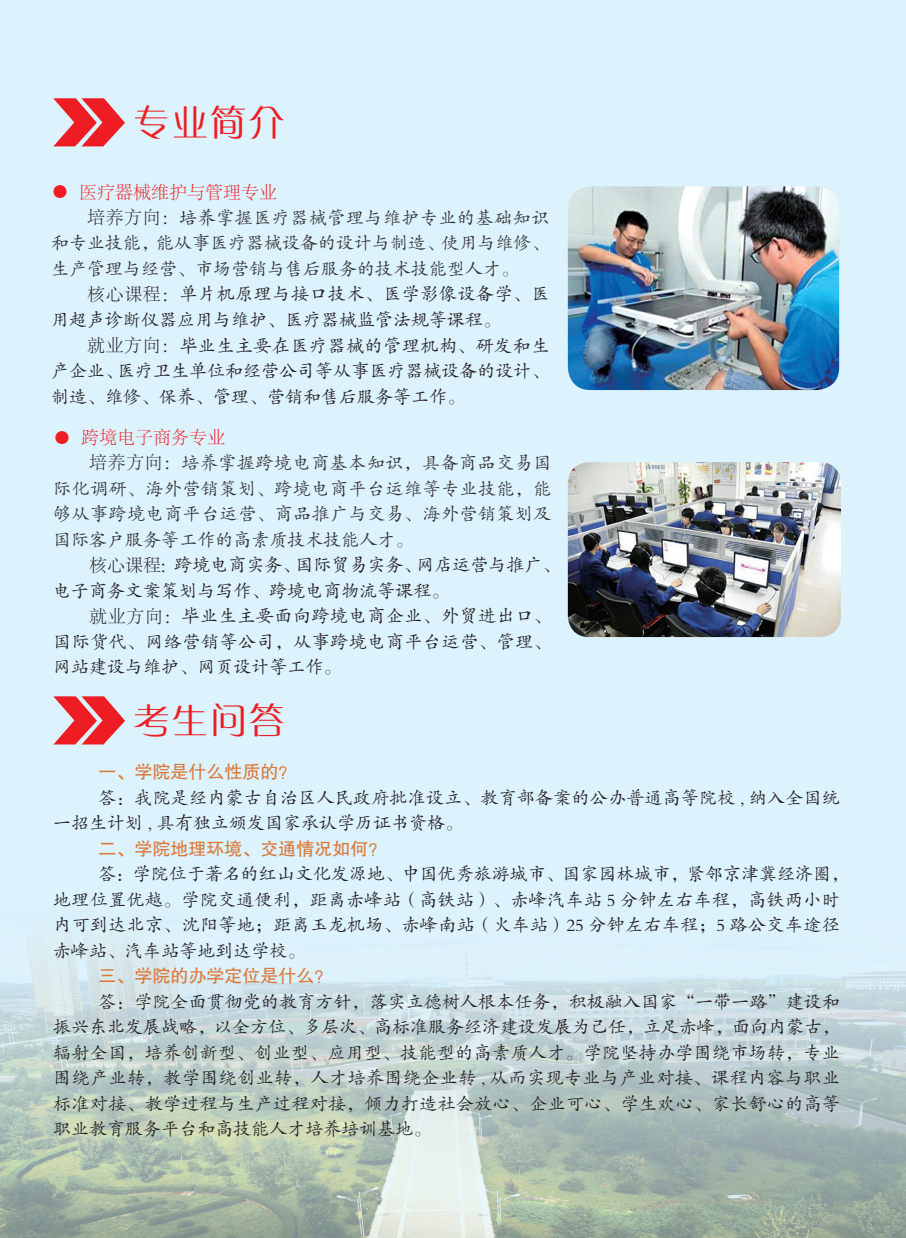
<style>
.page{position:relative;width:906px;height:1238px;background:#fff}
.page>*{position:absolute;margin:0;border:0;box-sizing:border-box;transform-origin:0 0}
.t1{font:36px "FZZQJW GB1 0";letter-spacing:.07em;color:#ee1d23}
.t2{font:18px/25.5px "FZKTK GBK1 0";color:#231f20}
.t3{font:18px/25.5px "FZKTK GBK1 0";color:#333;text-align:justify}
.t4{font:18px/25.5px "FZKTK GBK1 0";letter-spacing:.02em;color:#231f20}
.t5{font:18px "FZHTK GBK1 0";color:#db7839}
.t6{font:300 18px "Adobe Song Std";color:#ee1d23}
.s1{font-family:"FZKTK GBK1 0";font-weight:400}
.s2{font-family:"Adobe Song Std";font-weight:300;color:#231f20}
.s3{color:#231f20}
.s4{font-family:"Adobe Song Std";font-weight:300}
.s5{font-family:"FZSSK GBK1 0";font-weight:400}
</style>
<div class="page">
<div style="left:0;top:0;width:906px;height:1237px;background:#dcf2fc"></div>
<img style="left:568px;top:186px;width:271px;height:204px">
<svg style="left:53px;top:98px;width:72px;height:48px"></svg>
<svg style="left:53px;top:696px;width:72px;height:48px"></svg>
<img style="left:0;top:938px;width:906px;height:299px">
<img style="left:568px;top:462px;width:273px;height:175px">
<h1 class="t1" style="left:133px;top:103px;width:153px">专业简介</h1>
<p class="t6" style="left:51px;top:182px;width:227px"><span class="s1">●</span> 医疗器械维护与管理专业</p>
<p class="t3" style="left:51px;top:205px;width:500px;text-indent:36px"><span class="s2">培养方向：</span><span class="s3">培养</span>掌握医疗器械管理与维护专业的基础知识和专业技能，能从事医疗器械设备的设计与制造、使用与维修、生产管理与经营、市场营销与售后服务的技术技能型人才。</p>
<p class="t2" style="left:51px;top:282px;width:500px;text-indent:36px"><span class="s4">核心课程：</span>单片机原理与接口技术、医学影像设备学、医用超声诊断仪器应用与维护、医疗器械监管法规等课程。</p>
<p class="t2" style="left:51px;top:333px;width:500px;text-align:justify;text-indent:36px"><span class="s4">就业方向：</span>毕业生主要在医疗器械的管理机构、研发和生产企业、医疗卫生单位和经营公司等从事医疗器械设备的设计、制造、维修、保养、管理、营销和售后服务等工作。</p>
<p class="t6" style="left:53px;top:427px;width:173px"><span class="s5">●</span> 跨境电子商务专业</p>
<p class="t3" style="left:53px;top:450px;width:500px;text-indent:36px"><span class="s2">培养方向：</span>培养掌握跨境电商基本知识，具备商品交易国际化调研、海外营销策划、跨境电商平台运维等专业技能，能够从事跨境电商平台运营、商品推广与交易、海外营销策划及国际客户服务等工作的高素质技术技能人才。</p>
<p class="t2" style="left:53px;top:552px;width:509px;text-indent:36px"><span class="s4">核心课程：</span>跨境电商实务、国际贸易实务、网店运营与推广、电子商务文案策划与写作、跨境电商物流等课程。</p>
<p class="t2" style="left:53px;top:603px;width:500px;text-align:justify;text-indent:36px"><span class="s4">就业方向：</span>毕业生主要面向跨境电商企业、外贸进出口、国际货代、网络营销等公司，从事跨境电商平台运营、管理、网站建设与维护、网页设计等工作。</p>
<h1 class="t1" style="left:133px;top:701px;width:153px">考生问答</h1>
<p class="t5" style="left:98px;top:761px;width:199px">一、学院是什么性质的？</p>
<p class="t2" style="left:53px;top:785px;width:788px;text-indent:45px">答：我院是经内蒙古自治区人民政府批准设立、教育部备案的公办普通高等院校 , 纳入全国统一招生计划 , 具有独立颁发国家承认学历证书资格。</p>
<p class="t5" style="left:98px;top:838px;width:289px">二、学院地理环境、交通情况如何？</p>
<p class="t4" style="left:53px;top:861px;width:797px;text-indent:45px">答：学院位于著名的红山文化发源地、中国优秀旅游城市、国家园林城市，紧邻京津冀经济圈，地理位置优越。学院交通便利，距离赤峰站（高铁站）、赤峰汽车站 5 分钟左右车程，高铁两小时内可到达北京、沈阳等地；距离玉龙机场、赤峰南站（火车站）25 分钟左右车程；5 路公交车途径赤峰站、汽车站等地到达学校。</p>
<p class="t5" style="left:98px;top:966px;width:235px">三、学院的办学定位是什么？</p>
<p class="t2" style="left:53px;top:989px;width:788px;text-align:justify;text-indent:45px">答：学院全面贯彻党的教育方针，落实立德树人根本任务，积极融入国家“一带一路”建设和振兴东北发展战略，以全方位、多层次、高标准服务经济建设发展为己任，立足赤峰，面向内蒙古，辐射全国，培养创新型、创业型、应用型、技能型的高素质人才。学院坚持办学围绕市场转，专业围绕产业转，教学围绕创业转，人才培养围绕企业转 , 从而实现专业与产业对接、课程内容与职业标准对接、教学过程与生产过程对接，倾力打造社会放心、企业可心、学生欢心、家长舒心的高等职业教育服务平台和高技能人才培养培训基地。</p>
</div>
